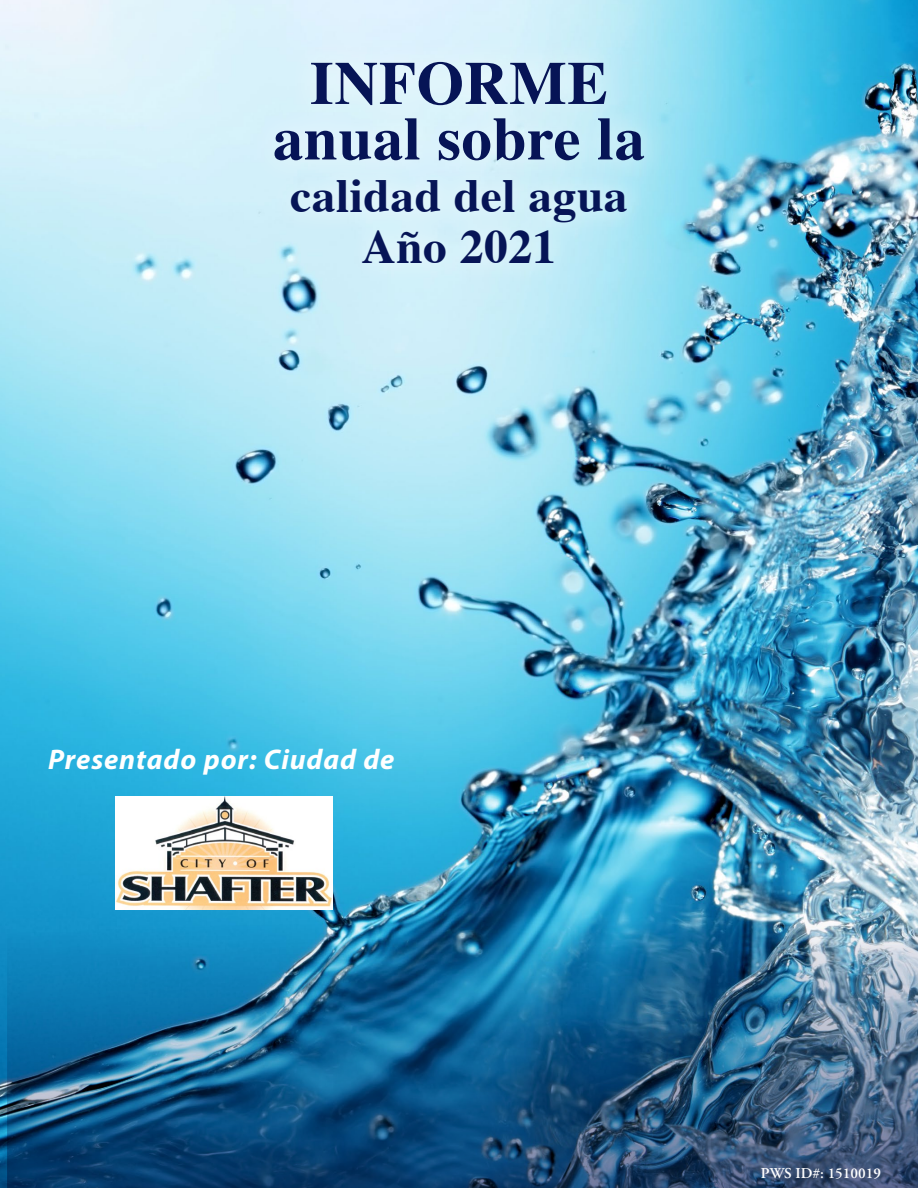
<style>
.page{position:relative;width:918px;height:1188px;background:#fff}
.page>*{position:absolute;margin:0;border:0;box-sizing:border-box;transform-origin:0 0}
.t1{font:700 60.9px/55.5px "Times";letter-spacing:.01em;color:#061456;text-align:center}
.t2{font:700 47.55px/51px "Times";letter-spacing:.01em;color:#061456;text-align:center}
.Utility_Name{font:italic 700 28.5px "Myriad Pro";letter-spacing:.03em;color:#fff}
.PWS_ID{font:600 15px "Adobe Garamond Pro";color:#fff}
</style>
<div class="page">
<img style="left:0;top:0;width:918px;height:1188px">
<img style="left:8px;top:900px;width:910px;height:288px">
<div style="left:270px;top:159px;width:376px;height:126px;background:#fff;opacity:.75"></div>
<div style="left:247px;top:35px;width:422px;height:152px;background:#fff;opacity:.75"></div>
<img style="left:116px;top:796px;width:216px;height:114px">
<h1 class="t1" style="left:273px;top:58px;width:374px">INFORME anual sobre la</h1>
<h2 class="t2" style="left:290px;top:173px;width:339px">calidad del agua<br>Año 2021</h2>
<p class="Utility_Name" style="left:48px;top:741px;width:348px">Presentado por: Ciudad de</p>
<p class="PWS_ID" style="left:761px;top:1165px;width:122px">PWS ID#: 1510019</p>
</div>
